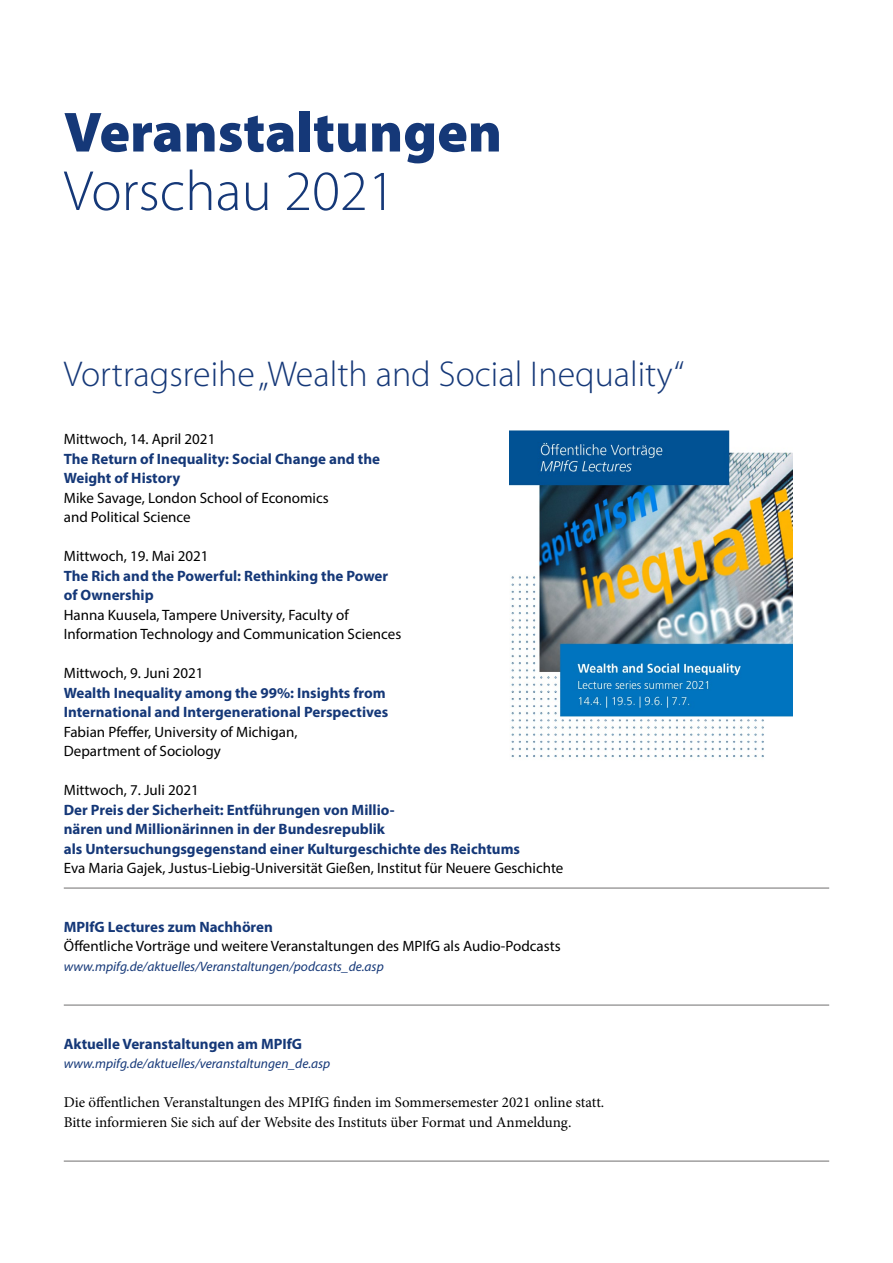
<style>
.page{position:relative;width:893px;height:1263px;background:#fff}
.page>*{position:absolute;margin:0;border:0;box-sizing:border-box;transform-origin:0 0}
.t1{font:900 57px "Myriad Pro";color:#153878}
.t2{font:300 57px "Myriad Pro";color:#153878}
.t3{font:300 36px "Myriad Pro";color:#153878}
.t4{font:15px/19.5px "Myriad Pro";color:#000}
.t5{font:700 15px/19.5px "Myriad Pro";color:#153878}
.t6{font:15px/19.5px "Minion Pro";color:#000}
.t7{font:italic 13.5px "Myriad Pro";color:#153878}
</style>
<div class="page">
<hr style="left:64px;top:888px;width:765px;height:1px;background:#706f6f">
<hr style="left:64px;top:1005px;width:765px;height:1px;background:#706f6f">
<hr style="left:64px;top:1161px;width:765px;height:1px;background:#706f6f">
<img style="left:509px;top:431px;width:283px;height:327px">
<h1 class="t1" style="left:64px;top:94px;width:440px">Veranstaltungen</h1>
<h1 class="t2" style="left:64px;top:157px;width:333px">Vorschau 2021</h1>
<h2 class="t3" style="left:64px;top:352px;width:622px">Vortragsreihe „Wealth and Social Inequality“</h2>
<p class="t4" style="left:64px;top:429px;width:153px">Mittwoch, 14. April 2021</p>
<p class="t5" style="left:64px;top:448px;width:318px">The Return of Inequality: Social Change and the<br>Weight of History</p>
<p class="t4" style="left:64px;top:487px;width:266px">Mike Savage, London School of Economics and Political Science</p>
<p class="t4" style="left:64px;top:546px;width:146px">Mittwoch, 19. Mai 2021</p>
<p class="t5" style="left:64px;top:565px;width:326px">The Rich and the Powerful: Rethinking the Power of Ownership</p>
<p class="t4" style="left:64px;top:604px;width:339px">Hanna Kuusela, Tampere University, Faculty of<br>Information Technology and Communication Sciences</p>
<p class="t4" style="left:64px;top:663px;width:141px">Mittwoch, 9. Juni 2021</p>
<p class="t5" style="left:64px;top:682px;width:326px">Wealth Inequality among the 99%: Insights from<br>International and Intergenerational Perspectives</p>
<p class="t4" style="left:64px;top:721px;width:235px">Fabian Pfeffer, University of Michigan,<br>Department of Sociology</p>
<p class="t4" style="left:64px;top:780px;width:137px">Mittwoch, 7. Juli 2021</p>
<p class="t5" style="left:64px;top:799px;width:458px">Der Preis der Sicherheit: Entführungen von Millio-<br>nären und Millionärinnen in der Bundesrepublik<br>als Untersuchungsgegenstand einer Kulturgeschichte des Reichtums</p>
<p class="t4" style="left:64px;top:858px;width:501px">Eva Maria Gajek, Justus-Liebig-Universität Gießen, Institut für Neuere Geschichte</p>
<p class="t5" style="left:64px;top:916px;width:211px">MPIfG Lectures zum Nachhören</p>
<p class="t4" style="left:64px;top:936px;width:498px">Öffentliche Vorträge und weitere Veranstaltungen des MPIfG als Audio-Podcasts</p>
<p class="t7" style="left:64px;top:958px;width:321px">www.mpifg.de/aktuelles/Veranstaltungen/podcasts_de.asp</p>
<p class="t5" style="left:64px;top:1033px;width:240px">Aktuelle Veranstaltungen am MPIfG</p>
<p class="t7" style="left:64px;top:1055px;width:268px">www.mpifg.de/aktuelles/veranstaltungen_de.asp</p>
<p class="t6" style="left:64px;top:1093px;width:542px">Die öffentlichen Veranstaltungen des MPIfG finden im Sommersemester 2021 online statt.<br>Bitte informieren Sie sich auf der Website des Instituts über Format und Anmeldung.</p>
</div>
